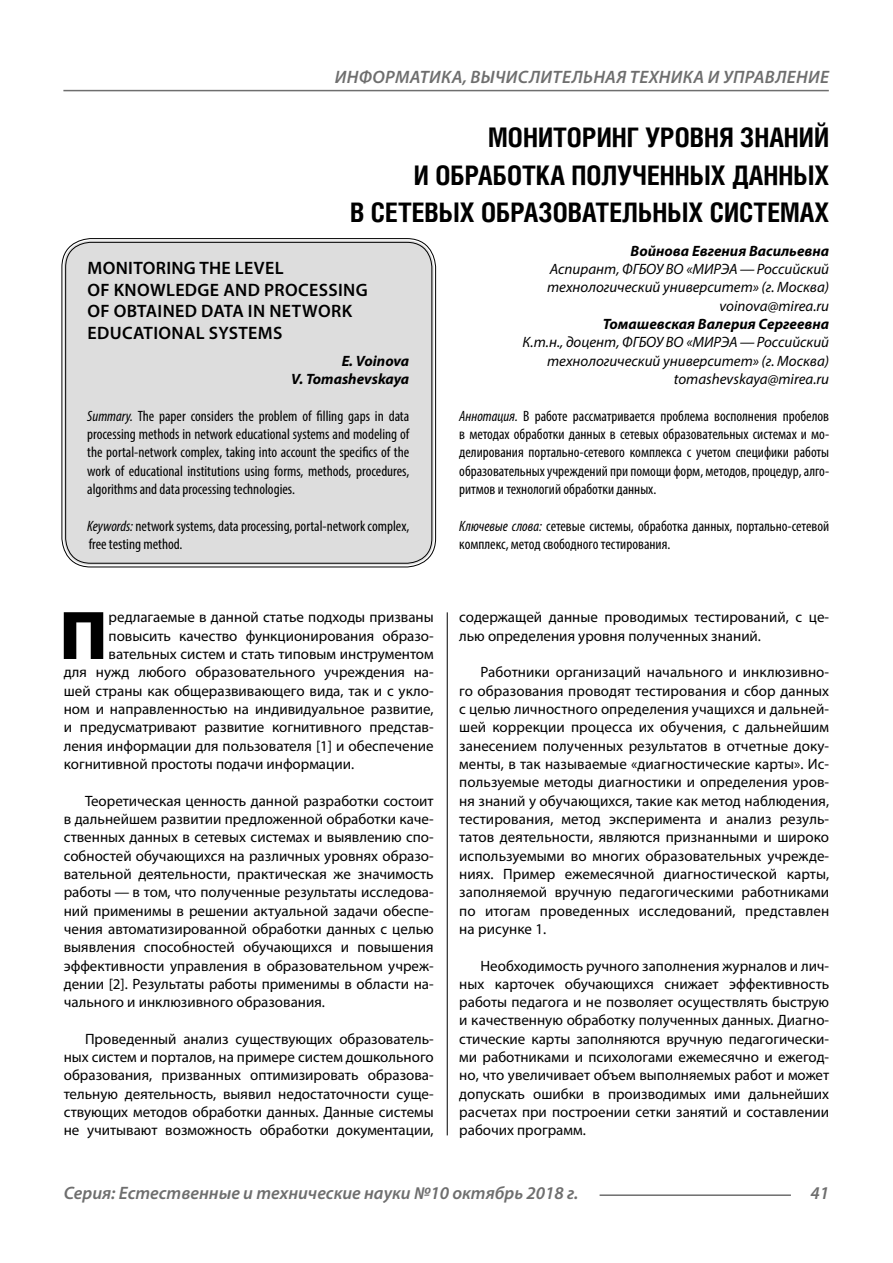
<style>
.page{position:relative;width:893px;height:1263px;background:#fff}
.page>*{position:absolute;margin:0;border:0;box-sizing:border-box;transform-origin:0 0}
.Bukvica{font:900 69.3px "Myriad Pro";color:#000}
.Header{font:700 27px/37.5px "Helios Cond";color:#000;text-align:right}
.t1{font:italic 600 18px "Myriad Pro";letter-spacing:.005em;color:#6e6e6e}
.Header-eng{font:600 18px/21.6px "Myriad Pro";letter-spacing:.02em;color:#000}
.Normal{font:15px/18.3px "Myriad Pro";color:#000;text-align:justify}
.Bukvica-2{font:15px "Myriad Pro";color:#000}
.Annotation-rus{font:condensed 15px/18.3px "Myriad Pro";color:#000;text-align:justify}
.Annotation-eng{font:condensed 15px/18.3px "Myriad Pro";color:#000;text-align:justify}
.Author-doc{font:italic 15px/18.3px "Myriad Pro";color:#000}
.Author{font:italic 700 15px "Myriad Pro";color:#000}
.Author-email{font:italic 15px "Myriad Pro";color:#000}
.Author-eng{font:italic 700 15px "Myriad Pro";color:#000}
.s1{font-style:italic}
</style>
<div class="page">
<hr style="left:63px;top:90px;width:766px;height:1px;background:#6e6e6e">
<hr style="left:600px;top:1194px;width:191px;height:2px;background:#6e6e6e">
<div style="left:64px;top:240px;width:370px;height:325px;background:#ddd;border-radius:27px"></div>
<div style="left:62px;top:238px;width:374px;height:329px;border:1px solid #000;border-radius:29px"></div>
<div style="left:65px;top:242px;width:367px;height:322px;border:1px solid #000;border-radius:25px"></div>
<hr style="left:447px;top:612px;width:1px;height:523px;background:#000">
<p class="t1" style="left:335px;top:66px;width:496px">ИНФОРМАТИКА, ВЫЧИСЛИТЕЛЬНАЯ ТЕХНИКА И УПРАВЛЕНИЕ</p>
<p class="Header" style="left:350px;top:118px;width:480px">МОНИТОРИНГ УРОВНЯ ЗНАНИЙ<br>И ОБРАБОТКА ПОЛУЧЕННЫХ ДАННЫХ<br>В СЕТЕВЫХ ОБРАЗОВАТЕЛЬНЫХ СИСТЕМАХ</p>
<p class="Author" style="left:631px;top:241px;width:200px">Войнова Евгения Васильевна</p>
<p class="Author-doc" style="left:547px;top:260px;width:284px">Аспирант, ФГБОУ ВО «МИРЭА—Российский технологический университет» (г. Москва)</p>
<p class="Author-email" style="left:720px;top:296px;width:111px">voinova@mirea.ru</p>
<p class="Author" style="left:603px;top:314px;width:228px">Томашевская Валерия Сергеевна</p>
<p class="Author-doc" style="left:523px;top:333px;width:308px;text-align:right">К.т.н., доцент, ФГБОУ ВО «МИРЭА—Российский технологический университет» (г. Москва)</p>
<p class="Author-email" style="left:674px;top:370px;width:157px">tomashevskaya@mirea.ru</p>
<p class="Annotation-rus" style="left:459px;top:406px;width:371px"><span class="s1">Аннотация.</span> В работе рассматривается проблема восполнения пробелов в методах обработки данных в сетевых образовательных системах и мо&shy;делирования портально-сетевого комплекса с учетом специфики работы образовательных учреждений при помощи форм, методов, процедур, алго&shy;ритмов и технологий обработки данных.</p>
<p class="Annotation-rus" style="left:459px;top:516px;width:371px"><span class="s1">Ключевые слова:</span> сетевые системы, обработка данных, портально-сетевой комплекс, метод свободного тестирования.</p>
<p class="Header-eng" style="left:87px;top:257px;width:282px">MONITORING THE LEVEL<br>OF KNOWLEDGE AND PROCESSING<br>OF OBTAINED DATA IN NETWORK<br>EDUCATIONAL SYSTEMS</p>
<p class="Author-eng" style="left:342px;top:351px;width:69px">E. Voinova</p>
<p class="Author-eng" style="left:291px;top:369px;width:120px">V. Tomashevskaya</p>
<p class="Annotation-eng" style="left:87px;top:406px;width:324px"><span class="s1">Summary.</span> The paper considers the problem of filling gaps in data processing methods in network educational systems and modeling of the portal-network complex, taking into account the specifics of the work of educational institutions using forms, methods, procedures, algorithms and data processing technologies.</p>
<p class="Annotation-eng" style="left:87px;top:516px;width:324px"><span class="s1">Keywords:</span> network systems, data processing, portal-network complex, free testing method.</p>
<p class="Bukvica" style="left:59px;top:589px;width:50px">П</p>
<p class="Bukvica-2" style="left:109px;top:608px;width:327px">редлагаемые в данной статье подходы призваны</p>
<p class="Bukvica-2" style="left:109px;top:626px;width:327px">повысить качество функционирования образо-</p>
<p class="Bukvica-2" style="left:109px;top:645px;width:327px">вательных систем и стать типовым инструментом</p>
<p class="Bukvica-2" style="left:64px;top:663px;width:371px">для нужд любого образовательного учреждения на-</p>
<p class="Bukvica-2" style="left:64px;top:681px;width:371px">шей страны как общеразвивающего вида, так и с укло-</p>
<p class="Bukvica-2" style="left:64px;top:700px;width:371px">ном и направленностью на индивидуальное развитие,</p>
<p class="Bukvica-2" style="left:64px;top:718px;width:371px">и предусматривают развитие когнитивного представ-</p>
<p class="Bukvica-2" style="left:64px;top:736px;width:371px">ления информации для пользователя [1] и обеспечение</p>
<p class="Bukvica-2" style="left:64px;top:755px;width:292px">когнитивной простоты подачи информации.</p>
<p class="Normal" style="left:64px;top:791px;width:371px;text-indent:21px">Теоретическая ценность данной разработки состоит в дальнейшем развитии предложенной обработки каче&shy;ственных данных в сетевых системах и выявлению спо&shy;собностей обучающихся на различных уровнях образо&shy;вательной деятельности, практическая же значимость работы — в том, что полученные результаты исследова&shy;ний применимы в решении актуальной задачи обеспе&shy;чения автоматизированной обработки данных с целью выявления способностей обучающихся и повышения эффективности управления в образовательном учреж&shy;дении [2]. Результаты работы применимы в области на&shy;чального и инклюзивного образования.</p>
<p class="Normal" style="left:64px;top:1029px;width:371px;text-indent:21px">Проведенный анализ существующих образователь&shy;ных систем и порталов, на примере систем дошкольного образования, призванных оптимизировать образова&shy;тельную деятельность, выявил недостаточности суще&shy;ствующих методов обработки данных. Данные системы не учитывают возможность обработки документации,</p>
<p class="Normal" style="left:459px;top:608px;width:371px">содержащей данные проводимых тестирований, с це&shy;лью определения уровня полученных знаний.</p>
<p class="Normal" style="left:459px;top:663px;width:371px;text-indent:21px">Работники организаций начального и инклюзивно&shy;го образования проводят тестирования и сбор данных с целью личностного определения учащихся и дальней&shy;шей коррекции процесса их обучения, с дальнейшим занесением полученных результатов в отчетные доку&shy;менты, в так называемые «диагностические карты». Ис&shy;пользуемые методы диагностики и определения уров&shy;ня знаний у обучающихся, такие как метод наблюдения, тестирования, метод эксперимента и анализ резуль&shy;татов деятельности, являются признанными и широко используемыми во многих образовательных учрежде&shy;ниях. Пример ежемесячной диагностической карты, заполняемой вручную педагогическими работниками по итогам проведенных исследований, представлен на рисунке 1.</p>
<p class="Normal" style="left:459px;top:956px;width:371px;text-indent:21px">Необходимость ручного заполнения журналов и лич&shy;ных карточек обучающихся снижает эффективность работы педагога и не позволяет осуществлять быструю и качественную обработку полученных данных. Диагно&shy;стические карты заполняются вручную педагогически&shy;ми работниками и психологами ежемесячно и ежегод&shy;но, что увеличивает объем выполняемых работ и может допускать ошибки в производимых ими дальнейших расчетах при построении сетки занятий и составлении рабочих программ.</p>
<p class="t1" style="left:64px;top:1182px;width:516px">Серия: Естественные и технические науки №10 октябрь 2018 г.</p>
<p class="t1" style="left:810px;top:1182px;width:20px">41</p>
</div>
